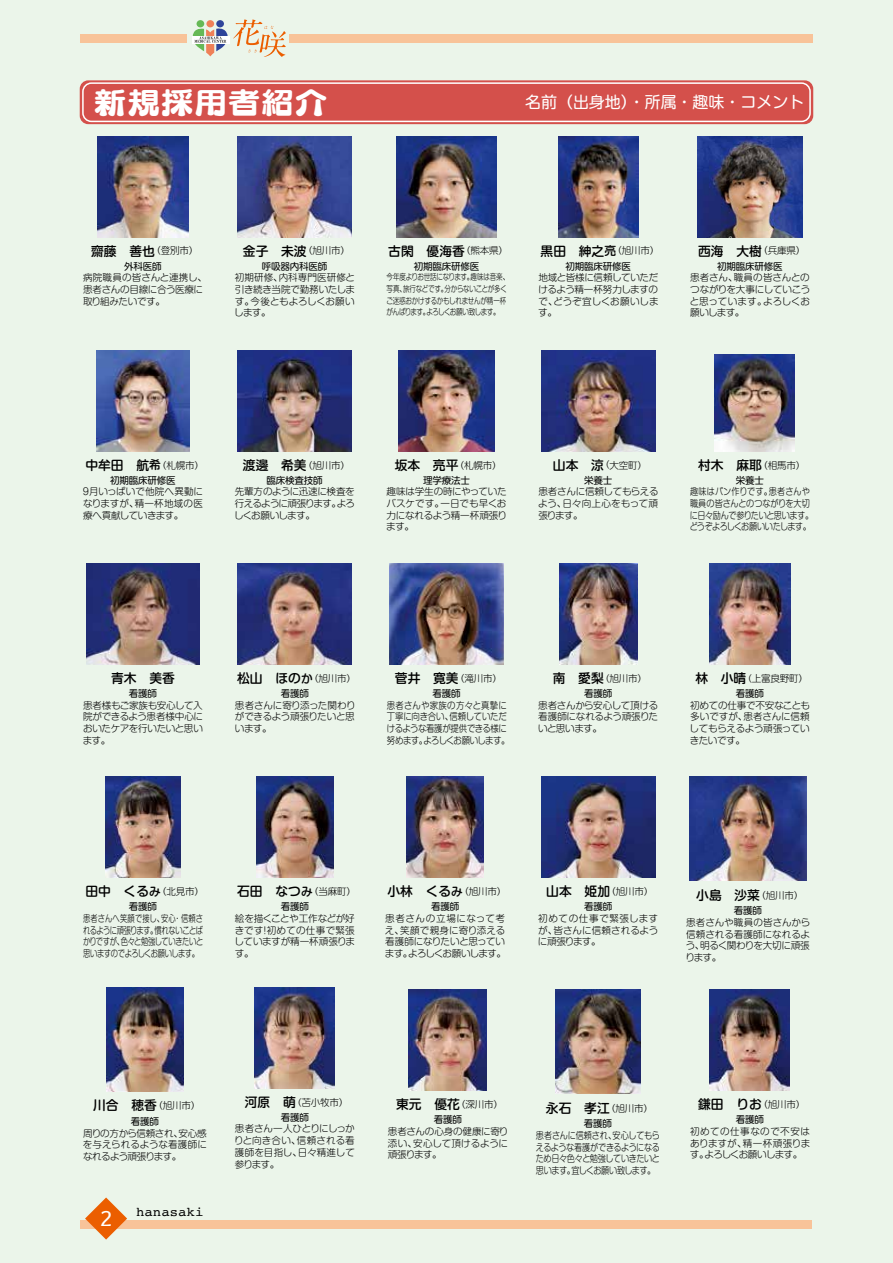
<style>
.page{position:relative;width:893px;height:1263px;background:#ebf5ea}
.page>*{position:absolute;margin:0;border:0;box-sizing:border-box;transform-origin:0 0}
.t1{font:30.15px "Slump Std DB";color:#fff;scale:1.11 1}
.t2{font:20.25px "Kumoya Std";color:#fff}
.t3{font:15.9px "Shin M Go Pro";color:#fff}
.t4{font:500 12.75px "Shin M Go Pro";color:#000}
.t5{font:12.75px "Courier";color:#000;scale:1.1 1}
.t6{font:300 9.6px/11.7px "Shin M Go Pro";letter-spacing:-.03em;color:#000;text-align:justify}
.t7{font:300 9.6px/11.7px "Shin M Go Pro";letter-spacing:-.03em;color:#000;scale:.85 1}
.t8{font:9.6px "Shin M Go Pro";letter-spacing:-.025em;color:#000}
.t9{font:300 9.6px/11.7px "Shin M Go Pro";letter-spacing:-.03em;color:#000;text-align:justify;scale:.76 1}
.t10{font:300 9.6px/11.7px "Shin M Go Pro";letter-spacing:-.03em;color:#000;scale:.88 1}
.t11{font:300 8.55px/11.7px "Shin M Go Pro";letter-spacing:-.045em;color:#000;scale:.77 1}
.s1{font-weight:300;font-size:9.6px}
.s2{font-size:11.7px}
.s3{font-weight:300;font-size:9.3px}
.s4{font-weight:500;font-size:12.75px}
.s5{font-size:9.3px}
.s6{font-weight:400}
</style>
<div class="page">
<hr style="left:892px;top:359px;width:1px;height:904px;background:#fdeeed">
<svg style="left:80px;top:80px;width:733px;height:44px;background:#d7645f"></svg>
<div style="left:83px;top:83px;width:727px;height:38px;background:#d4504b;border-radius:9px"></div>
<div style="left:82px;top:82px;width:729px;height:40px;border:2px solid #fff;border-radius:9px"></div>
<img style="left:714px;top:354px;width:80px;height:97px">
<img style="left:86px;top:564px;width:114px;height:101px">
<img style="left:238px;top:564px;width:114px;height:101px">
<img style="left:390px;top:564px;width:114px;height:101px">
<img style="left:559px;top:564px;width:78px;height:101px">
<img style="left:710px;top:564px;width:80px;height:101px">
<img style="left:105px;top:777px;width:76px;height:101px">
<img style="left:256px;top:777px;width:77px;height:101px">
<img style="left:406px;top:777px;width:78px;height:101px">
<img style="left:541px;top:777px;width:114px;height:101px">
<img style="left:689px;top:777px;width:118px;height:104px">
<img style="left:106px;top:987px;width:78px;height:104px">
<img style="left:238px;top:350px;width:114px;height:101px">
<img style="left:399px;top:350px;width:95px;height:101px">
<img style="left:541px;top:350px;width:114px;height:101px">
<img style="left:255px;top:987px;width:80px;height:101px">
<img style="left:238px;top:136px;width:114px;height:101px">
<img style="left:98px;top:136px;width:90px;height:101px">
<img style="left:396px;top:136px;width:101px;height:101px">
<img style="left:558px;top:136px;width:80px;height:101px">
<img style="left:698px;top:136px;width:104px;height:101px">
<img style="left:97px;top:350px;width:92px;height:101px">
<img style="left:710px;top:990px;width:80px;height:101px">
<img style="left:409px;top:990px;width:78px;height:101px">
<img style="left:555px;top:990px;width:85px;height:104px">
<div style="left:81px;top:1220px;width:731px;height:9px;background:#f8c399"></div>
<div style="left:81px;top:34px;width:106px;height:9px;background:#f8c399"></div>
<div style="left:289px;top:34px;width:523px;height:9px;background:#f8c399"></div>
<svg style="left:85px;top:1197px;width:42px;height:42px"></svg>
<svg style="left:192px;top:20px;width:94px;height:37px"></svg>
<h1 class="t1" style="left:94px;top:82px;width:213px">新規採用者紹介</h1>
<h3 class="t3" style="left:525px;top:89px;width:281px">名前（出身地）・所属・趣味・コメント</h3>
<h3 class="t4" style="left:91px;top:240px;width:109px">齋藤　善也<span class="s1">（登別市）</span></h3>
<p class="t8" style="left:124px;top:258px;width:39px">外科医師</p>
<p class="t6" style="left:83px;top:271px;width:126px;text-align:left">病院職員の皆さんと連携し、患者さんの目線に合う医療に取り組みたいです。</p>
<h3 class="t4" style="left:243px;top:240px;width:109px">金子　未波<span class="s1">（旭川市）</span></h3>
<p class="t8" style="left:262px;top:258px;width:67px">呼吸器内科医師</p>
<p class="t6" style="left:234px;top:271px;width:122px">初期研修、内科専門医研修と引き続き当院で勤務いたします。今後ともよろしくお願いします。</p>
<h3 class="t4" style="left:388px;top:240px;width:121px">古閑　優海香<span class="s1">（熊本県）</span></h3>
<p class="t8" style="left:414px;top:258px;width:67px">初期臨床研修医</p>
<p class="t11" style="left:386px;top:270px;width:161px">今年度よりお世話になります。趣味は音楽、写真、旅行などです。分からないことが多くご迷惑おかけするかもしれませんが精一杯がんばります。よろしくお願い致します。</p>
<h3 class="t4" style="left:541px;top:240px;width:120px">黒田　紳之<span class="s2">亮</span><span class="s1">（旭川市）</span></h3>
<p class="t8" style="left:565px;top:258px;width:67px">初期臨床研修医</p>
<p class="t6" style="left:538px;top:271px;width:122px">地域と皆様に信頼していただけるよう精一杯努力しますので、どうぞ宜しくお願いします。</p>
<h3 class="t4" style="left:698px;top:240px;width:109px">西海　大樹<span class="s1">（兵庫県）</span></h3>
<p class="t8" style="left:717px;top:258px;width:67px">初期臨床研修医</p>
<p class="t6" style="left:690px;top:271px;width:122px">患者さん、職員の皆さんとのつながりを大事にしていこうと思っています。よろしくお願いします。</p>
<h3 class="t4" style="left:85px;top:454px;width:120px">中牟田　航<span class="s2">希</span><span class="s1">（札幌市）</span></h3>
<p class="t8" style="left:110px;top:472px;width:67px">初期臨床研修医</p>
<p class="t6" style="left:81px;top:485px;width:123px">９月いっぱいで他院へ異動になりますが、精一杯地域の医療へ貢献していきます。</p>
<h3 class="t4" style="left:243px;top:454px;width:109px">渡邊　希美<span class="s1">（旭川市）</span></h3>
<p class="t8" style="left:267px;top:472px;width:58px">臨床検査技師</p>
<p class="t6" style="left:234px;top:485px;width:122px">先輩方のように迅速に検査を行えるように頑張ります。よろしくお願いします。</p>
<h3 class="t4" style="left:395px;top:454px;width:109px">坂本　亮平<span class="s1">（札幌市）</span></h3>
<p class="t8" style="left:423px;top:472px;width:48px">理学療法士</p>
<p class="t6" style="left:386px;top:485px;width:122px">趣味は学生の時にやっていたバスケです。一日でも早くお力になれるよう精一杯頑張ります。</p>
<h3 class="t4" style="left:553px;top:454px;width:96px">山本　涼<span class="s3">（</span><span class="s1">大空町）</span></h3>
<p class="t8" style="left:584px;top:472px;width:30px">栄養士</p>
<p class="t6" style="left:538px;top:485px;width:122px">患者さんに信頼してもらえるよう、日々向上心をもって頑張ります。</p>
<h3 class="t4" style="left:698px;top:454px;width:109px">村木　麻耶<span class="s1">（相馬市）</span></h3>
<p class="t8" style="left:736px;top:472px;width:30px">栄養士</p>
<p class="t7" style="left:690px;top:485px;width:147px">趣味はパン作りです。患者さんや職員の皆さんとのつながりを大切に日々励んで参りたいと思います。どうぞよろしくお願いいたします。</p>
<h3 class="t4" style="left:111px;top:668px;width:65px">青木　美香</h3>
<p class="t8" style="left:129px;top:686px;width:30px">看護師</p>
<p class="t6" style="left:83px;top:698px;width:122px">患者様もご家族も安心して入院ができるよう患者様中心においたケアを行いたいと思います。</p>
<h3 class="t4" style="left:237px;top:668px;width:120px">松山　ほの<span class="s2">か</span><span class="s1">（旭川市）</span></h3>
<p class="t8" style="left:281px;top:686px;width:30px">看護師</p>
<p class="t6" style="left:235px;top:698px;width:122px">患者さんに寄り添った関わりができるよう頑張りたいと思います。</p>
<h3 class="t4" style="left:395px;top:668px;width:109px">菅井　寛美<span class="s1">（滝川市）</span></h3>
<p class="t8" style="left:433px;top:686px;width:30px">看護師</p>
<p class="t10" style="left:387px;top:698px;width:141px">患者さんや家族の方々と真摯に丁寧に向き合い、信頼していただけるような看護が提供できる様に努めます。よろしくお願いします。</p>
<h3 class="t4" style="left:553px;top:668px;width:96px">南　愛梨<span class="s3">（</span><span class="s1">旭川市）</span></h3>
<p class="t8" style="left:584px;top:686px;width:30px">看護師</p>
<p class="t6" style="left:538px;top:698px;width:122px">患者さんから安心して頂ける看護師になれるよう頑張りたいと思います。</p>
<p class="t6" style="left:695px;top:670px;width:114px;line-height:15.1px;text-align:center"><span class="s4">林　小晴</span><span class="s5">（</span>上富良野町）<span class="s6">看護師</span></p>
<p class="t6" style="left:689px;top:698px;width:122px">初めての仕事で不安なことも多いですが、患者さんに信頼してもらえるよう頑張っていきたいです。</p>
<h3 class="t4" style="left:85px;top:881px;width:120px">田中　くる<span class="s2">み</span><span class="s1">（北見市）</span></h3>
<p class="t8" style="left:129px;top:899px;width:30px">看護師</p>
<p class="t9" style="left:83px;top:911px;width:160px">患者さんへ笑顔で接し、安心・信頼されるように頑張ります。慣れないことばかりですが、色々と勉強していきたいと思いますのでよろしくお願いします。</p>
<h3 class="t4" style="left:237px;top:881px;width:120px">石田　なつ<span class="s2">み</span><span class="s1">（当麻町）</span></h3>
<p class="t8" style="left:281px;top:899px;width:30px">看護師</p>
<p class="t6" style="left:234px;top:911px;width:122px">絵を描くことや工作などが好きです！初めての仕事で緊張していますが精一杯頑張ります。</p>
<h3 class="t4" style="left:387px;top:881px;width:120px">小林　くる<span class="s2">み</span><span class="s1">（旭川市）</span></h3>
<p class="t8" style="left:431px;top:899px;width:30px">看護師</p>
<p class="t6" style="left:385px;top:911px;width:123px">患者さんの立場になって考え、笑顔で親身に寄り添える看護師になりたいと思っています。よろしくお願いします。</p>
<h3 class="t4" style="left:546px;top:881px;width:109px">山本　姫加<span class="s1">（旭川市）</span></h3>
<p class="t8" style="left:584px;top:899px;width:30px">看護師</p>
<p class="t6" style="left:538px;top:911px;width:122px">初めての仕事で緊張しますが、皆さんに信頼されるように頑張ります。</p>
<h3 class="t4" style="left:696px;top:885px;width:109px">小島　沙菜<span class="s1">（旭川市）</span></h3>
<p class="t8" style="left:734px;top:903px;width:30px">看護師</p>
<p class="t6" style="left:685px;top:915px;width:126px">患者さんや職員の皆さんから信頼される看護師になれるよう、明るく関わりを大切に頑張ります。</p>
<h3 class="t4" style="left:93px;top:1095px;width:109px">川合　穂香<span class="s1">（旭川市）</span></h3>
<p class="t8" style="left:131px;top:1113px;width:30px">看護師</p>
<p class="t6" style="left:83px;top:1126px;width:126px">周りの方から信頼され、安心感を与えられるような看護師になれるよう頑張ります。</p>
<h2 class="t2" style="left:100px;top:1203px;width:14px">2</h2>
<h3 class="t5" style="left:136px;top:1202px;width:63px">hanasaki</h3>
<p class="t6" style="left:245px;top:1093px;width:105px;line-height:15.1px;text-align:center"><span class="s4">河原　萌</span><span class="s5">（</span>苫小牧市）<span class="s6">看護師</span></p>
<p class="t6" style="left:234px;top:1122px;width:122px">患者さん一人ひとりにしっかりと向き合い、信頼される看護師を目指し、日々精進して参ります。</p>
<h3 class="t4" style="left:396px;top:1094px;width:109px">東元　優花<span class="s1">（深川市）</span></h3>
<p class="t8" style="left:434px;top:1112px;width:30px">看護師</p>
<p class="t6" style="left:388px;top:1124px;width:122px">患者さんの心身の健康に寄り添い、安心して頂けるように頑張ります。</p>
<h3 class="t4" style="left:546px;top:1098px;width:109px">永石　孝江<span class="s1">（旭川市）</span></h3>
<p class="t8" style="left:584px;top:1116px;width:30px">看護師</p>
<p class="t7" style="left:536px;top:1128px;width:148px;text-align:justify">患者さんに信頼され、安心してもらえるような看護ができるようになるため日々色々と勉強していきたいと思います。宜しくお願い致します。</p>
<h3 class="t4" style="left:698px;top:1094px;width:109px">鎌田　りお<span class="s1">（旭川市）</span></h3>
<p class="t8" style="left:736px;top:1112px;width:30px">看護師</p>
<p class="t6" style="left:690px;top:1124px;width:122px">初めての仕事なので不安はありますが、精一杯頑張ります。よろしくお願いします。</p>
</div>
